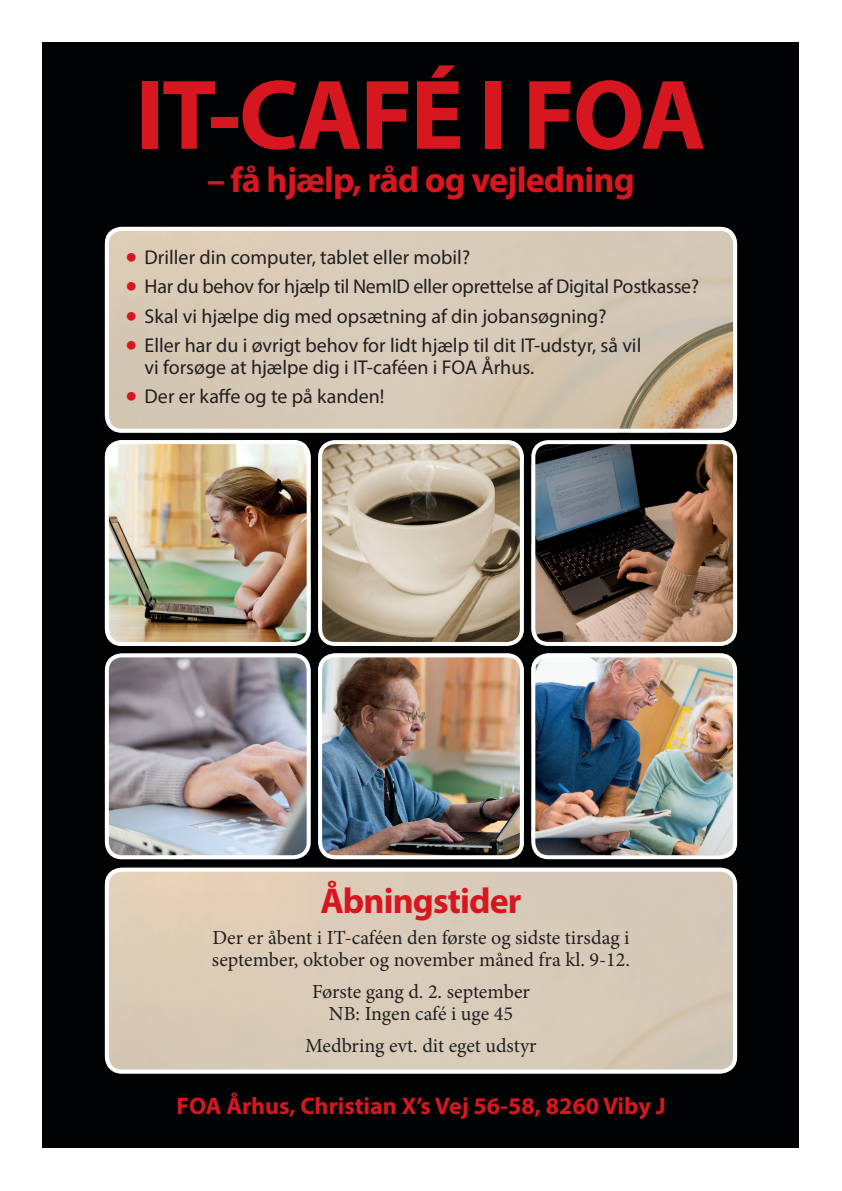
<style>
.page{position:relative;width:842px;height:1191px;background:#fff}
.page>*{position:absolute;margin:0;border:0;box-sizing:border-box;transform-origin:0 0}
.t1{font:700 100px "Myriad Pro";letter-spacing:-.025em;color:#d7171f}
.t2{font:700 36px "Myriad Pro";letter-spacing:-.025em;color:#d7171f}
.t3{font:700 24px "Myriad Pro";color:#d7171f}
.t4{font:20px/22px "Myriad Pro";color:#231f20}
.t5{font:20px/22px "Minion Pro";color:#231f20}
.s1{font-family:"Verdana";font-size:24px;color:#d7171f}
</style>
<div class="page">
<div style="left:43px;top:43px;width:756px;height:1105px;background:#010203"></div>
<img style="left:105px;top:227px;width:630px;height:201px">
<div style="left:105px;top:227px;width:632px;height:206px;border:4px solid #fff;border-radius:15px"></div>
<img style="left:110px;top:445px;width:196px;height:196px">
<div style="left:105px;top:440px;width:206px;height:206px;border:4px solid #fff;border-radius:15px"></div>
<img style="left:323px;top:445px;width:196px;height:196px">
<div style="left:318px;top:440px;width:206px;height:206px;border:4px solid #fff;border-radius:15px"></div>
<img style="left:536px;top:445px;width:196px;height:196px">
<div style="left:531px;top:440px;width:206px;height:206px;border:4px solid #fff;border-radius:15px"></div>
<img style="left:107px;top:658px;width:199px;height:201px">
<div style="left:105px;top:653px;width:206px;height:206px;border:4px solid #fff;border-radius:15px"></div>
<img style="left:323px;top:658px;width:196px;height:201px">
<div style="left:318px;top:653px;width:206px;height:206px;border:4px solid #fff;border-radius:15px"></div>
<img style="left:536px;top:658px;width:201px;height:196px">
<div style="left:531px;top:653px;width:206px;height:206px;border:4px solid #fff;border-radius:15px"></div>
<img style="left:105px;top:872px;width:632px;height:201px">
<div style="left:105px;top:867px;width:632px;height:206px;border:4px solid #fff;border-radius:15px"></div>
<h1 class="t1" style="left:136px;top:50px;width:572px">IT-CAFÉ I FOA</h1>
<h2 class="t2" style="left:207px;top:156px;width:429px">– få hjælp, råd og vejledning</h2>
<p class="t4" style="left:125px;top:246px;width:347px"><span class="s1">•</span> Driller din computer, tablet eller mobil?</p>
<p class="t4" style="left:125px;top:275px;width:576px"><span class="s1">•</span> Har du behov for hjælp til NemID eller oprettelse af Digital Postkasse?</p>
<p class="t4" style="left:125px;top:304px;width:483px"><span class="s1">•</span> Skal vi hjælpe dig med opsætning af din jobansøgning?</p>
<p class="t4" style="left:145px;top:333px;width:498px;text-indent:-20px"><span class="s1">•</span> Eller har du i øvrigt behov for lidt hjælp til dit IT-udstyr, så vil vi forsøge at hjælpe dig i IT-caféen i FOA Århus.</p>
<p class="t4" style="left:125px;top:385px;width:261px"><span class="s1">•</span> Der er kaffe og te på kanden!</p>
<h2 class="t2" style="left:320px;top:877px;width:202px">Åbningstider</h2>
<p class="t5" style="left:212px;top:926px;width:419px">Der er åbent i IT-caféen den første og sidste tirsdag i september, oktober og november måned fra kl. 9-12.</p>
<p class="t5" style="left:312px;top:980px;width:219px;text-align:center">Første gang d. 2. september<br>NB: Ingen café i uge 45</p>
<p class="t5" style="left:305px;top:1034px;width:233px">Medbring evt. dit eget udstyr</p>
<p class="t3" style="left:176px;top:1090px;width:491px">FOA Århus, Christian X’s Vej 56-58, 8260 Viby J</p>
</div>
